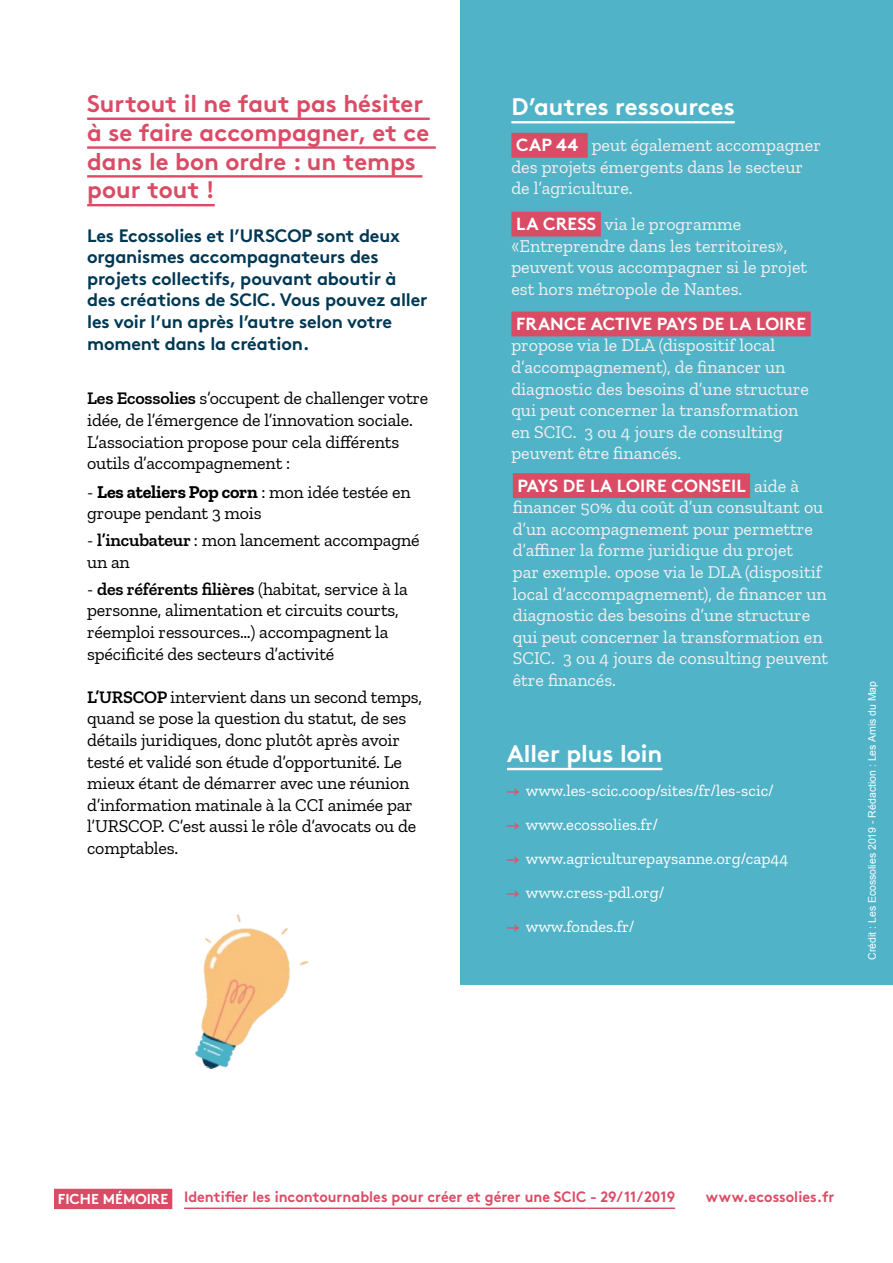
<style>
.page{position:relative;width:893px;height:1263px;background:#fff}
.page>*{position:absolute;margin:0;border:0;box-sizing:border-box;transform-origin:0 0}
.t1{font:700 24px/28.8px "Brown";color:#da4c65}
.t2{font:700 24px "Brown";color:#fff}
.t3{font:18px/21.6px "Zilla Slab";letter-spacing:-.01em;color:#000}
.t4{font:18px/21.6px "Zilla Slab";color:#f3f1f0}
.t5{font:700 18px/21.6px "Brown";letter-spacing:-.01em;color:#003854}
.t6{font:700 17.55px "Brown";letter-spacing:.005em;color:#fff}
.t7{font:16.5px "Zilla Slab";color:#fff}
.t8{font:700 15px "Brown";color:#da4c65;scale:.96 1}
.t9{font:10.5px "Arial";color:#fff}
.s1{font-weight:600}
.s2{font-weight:700}
.s3{font-family:"Brown";font-weight:700;font-size:17.55px;color:#fff}
.s4{font-family:"Zilla Slab";font-weight:400;font-size:18px;color:#f3f1f0}
.s5{font-weight:600;color:#d9576e}
</style>
<div class="page">
<hr style="left:184px;top:1207px;width:402px;height:2px;background:#da4c65">
<hr style="left:586px;top:1207px;width:89px;height:2px;background:#da4c65">
<div style="left:54px;top:1189px;width:118px;height:20px;background:#da4c65"></div>
<hr style="left:87px;top:118px;width:343px;height:2px;background:#da4c65">
<hr style="left:87px;top:146px;width:349px;height:3px;background:#da4c65">
<hr style="left:87px;top:175px;width:335px;height:3px;background:#da4c65">
<hr style="left:87px;top:204px;width:128px;height:2px;background:#da4c65">
<div style="left:461px;top:0;width:432px;height:985px;background:#51b3c8"></div>
<hr style="left:511px;top:121px;width:224px;height:2px;background:#fff">
<div style="left:511px;top:133px;width:77px;height:25px;background:#da4c65"></div>
<div style="left:511px;top:212px;width:90px;height:25px;background:#da4c65"></div>
<div style="left:511px;top:312px;width:300px;height:24px;background:#da4c65"></div>
<img style="left:195px;top:914px;width:114px;height:156px">
<div style="left:513px;top:473px;width:237px;height:25px;background:#da4c65"></div>
<hr style="left:507px;top:768px;width:155px;height:2px;background:#fff">
<h1 class="t1" style="left:87px;top:87px;width:344px">Surtout il ne faut pas hésiter à se faire accompagner, et ce dans le bon ordre : un temps pour tout !</h1>
<p class="t5" style="left:87px;top:223px;width:342px">Les Ecossolies et l’URSCOP sont deux organismes accompagnateurs des projets collectifs, pouvant aboutir à des créations de SCIC. Vous pouvez aller les voir l’un après l’autre selon votre moment dans la création.</p>
<p class="t3" style="left:87px;top:388px;width:343px"><span class="s1">Les Ecossolies</span> s’occupent de challenger votre idée, de l’émergence de l’innovation sociale.<br>L’association propose pour cela différents outils d’accompagnement :</p>
<p class="t3" style="left:87px;top:481px;width:325px">- <span class="s2">Les ateliers Pop corn</span> : mon idée testée en groupe pendant 3 mois</p>
<p class="t3" style="left:87px;top:530px;width:334px">- <span class="s1">l’incubateur</span> : mon lancement accompagné un an</p>
<p class="t3" style="left:87px;top:578px;width:322px">- <span class="s1">des référents filières</span> (habitat, service à la personne, alimentation et circuits courts, réemploi ressources…) accompagnent la spécificité des secteurs d’activité</p>
<p class="t3" style="left:87px;top:686px;width:336px"><span class="s1">L’URSCOP</span> intervient dans un second temps, quand se pose la question du statut, de ses détails juridiques, donc plutôt après avoir testé et validé son étude d’opportunité. Le mieux étant de démarrer avec une réunion d’information matinale à la CCI animée par l’URSCOP. C’est aussi le rôle d’avocats ou de comptables.</p>
<h1 class="t2" style="left:511px;top:88px;width:225px">D’autres ressources</h1>
<p class="t4" style="left:511px;top:134px;width:311px"><span class="s3">CAP 44</span> peut également accompagner des projets émergents dans le secteur de l’agriculture.</p>
<p class="t6" style="left:516px;top:210px;width:39px">La cress</p>
<p class="t4" style="left:511px;top:213px;width:297px;text-indent:93px">via le programme «Entreprendre dans les territoires», peuvent vous accompagner si le projet est hors métropole de Nantes.</p>
<p class="t6" style="left:516px;top:309px;width:13px">france</p>
<p class="t6" style="left:591px;top:309px;width:44px">active</p>
<p class="t6" style="left:657px;top:309px;width:110px">paysde la loire</p>
<p class="t4" style="left:511px;top:335px;width:299px">propose via le DLA (dispositif local d’accompagnement), de financer un diagnostic des besoins d’une structure qui peut concerner la transformation en SCIC. 3 ou 4 jours de consulting peuvent être financés.</p>
<p class="t6" style="left:518px;top:471px;width:110px">paysde la loire</p>
<p class="t6" style="left:672px;top:471px;width:129px">CONSEIL <span class="s4">aide à</span></p>
<p class="t4" style="left:513px;top:496px;width:317px">financer 50% du coût d’un consultant ou d’un accompagnement pour permettre d’affiner la forme juridique du projet<br>par exemple. opose via le DLA (dispositif local d’accompagnement), de financer un diagnostic des besoins d’une structure qui peut concerner la transformation en SCIC. 3 ou 4 jours de consulting peuvent être financés.</p>
<h1 class="t2" style="left:507px;top:734px;width:157px">Aller plus loin</h1>
<p class="t7" style="left:507px;top:781px;width:268px"><span class="s5">→</span> www.les-scic.coop/sites/fr/les-scic/</p>
<p class="t7" style="left:507px;top:815px;width:152px"><span class="s5">→</span> www.ecossolies.fr/</p>
<p class="t7" style="left:507px;top:849px;width:283px"><span class="s5">→</span> www.agriculturepaysanne.org/cap44</p>
<p class="t7" style="left:507px;top:883px;width:159px"><span class="s5">→</span> www.cress-pdl.org/</p>
<p class="t7" style="left:507px;top:917px;width:129px"><span class="s5">→</span> www.fondes.fr/</p>
<p class="t9" style="left:865px;top:960px;width:280px;rotate:-90deg">Crédit : Les Ecossolies 2019 - Rédaction : Les Amis du Map</p>
<p class="t8" style="left:58px;top:1185px;width:644px"><sub>FICHE</sub> <sub>MÉMOIRE</sub> Identifier les incontournables pour créer et gérer une SCIC - 29/11/2019</p>
<p class="t8" style="left:706px;top:1185px;width:135px">www.ecossolies.fr</p>
</div>
